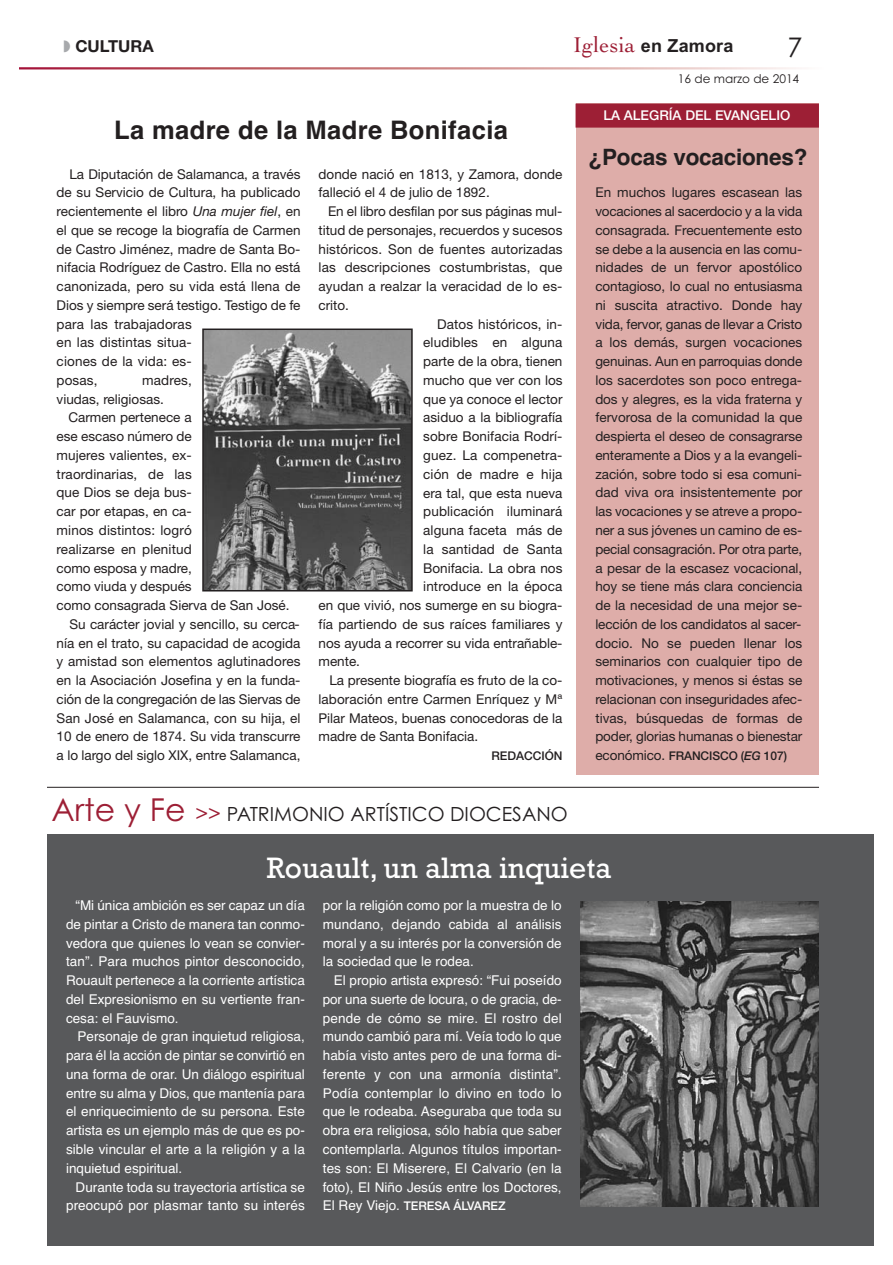
<style>
.page{position:relative;width:893px;height:1265px;background:#fff}
.page>*{position:absolute;margin:0;border:0;box-sizing:border-box;transform-origin:0 0}
.t1{font:30px "Rockwell";color:#fff}
.t2{font:27px "Century Gothic";color:#231f20}
.t3{font:700 25.5px "Helvetica";letter-spacing:.015em;color:#231f20}
.t4{font:700 22.5px "Helvetica";letter-spacing:-.01em;color:#231f20}
.t5{font:19.5px "Century Gothic";color:#231f20}
.t6{font:700 18px "Arial";letter-spacing:.01em;color:#231f20}
.t7{font:700 16.5px "Helvetica Neue";color:#231f20}
.t8{font:13.5px/18.8px "Helvetica Neue";color:#231f20}
.t9{font:13.5px/18.8px "Helvetica";color:#fff;text-align:justify}
.t10{font:500 13.5px "Helvetica Neue";color:#fff}
.t11{font:500 12px "Helvetica Neue";letter-spacing:-.01em;color:#231f20}
.t12{font:500 12px "Helvetica Neue";color:#fff}
.t13{font:12px "Century Gothic";color:#231f20}
.s1{color:#a7a9ac}
.s2{font-style:italic}
.s3{font-family:"Cochin";font-weight:400;font-size:22.5px;color:#9d1f35}
.s4{font-weight:400;font-size:13.5px}
.s5{font-size:31.5px;color:#9d1f35}
.s6{font-size:21px;color:#9d1f35}
.s7{font-family:"Helvetica";font-weight:400;font-size:13.5px}
</style>
<div class="page">
<div style="left:47px;top:834px;width:826px;height:411px;background:#58595b"></div>
<div style="left:576px;top:104px;width:242px;height:670px;background:#deada9"></div>
<img style="left:20px;top:67px;width:776px;height:2px">
<div style="left:575px;top:104px;width:244px;height:24px;background:#9d1f35"></div>
<hr style="left:47px;top:787px;width:772px;height:1px;background:#231f20">
<img style="left:580px;top:901px;width:238px;height:305px">
<img style="left:205px;top:331px;width:204px;height:257px">
<div style="left:202px;top:328px;width:210px;height:263px;border:2px solid #231f20"></div>
<p class="t7" style="left:64px;top:40px;width:92px"><span class="s1">◗</span> CULTURA</p>
<h3 class="t3" style="left:114px;top:120px;width:395px">La madre de la Madre Bonifacia</h3>
<p class="t8" style="left:57px;top:166px;width:245px;text-indent:13px">La Diputación de Salamanca, a través de su Servicio de Cultura, ha publicado recientemente el libro <span class="s2">Una mujer fiel</span>, en el que se recoge la biografía de Carmen de Castro Jiménez, madre de Santa Bo&shy;nifacia Rodríguez de Castro. Ella no está canonizada, pero su vida está llena de<br>Dios y siempre será testigo. Testigo de fe para las trabajadoras<br>en las distintas situa-<br>ciones de la vida: es-<br>posas,</p>
<p class="t8" style="left:57px;top:372px;width:137px;text-indent:86px">madres, viudas, religiosas.</p>
<p class="t8" style="left:68px;top:409px;width:125px">Carmen pertenece a</p>
<p class="t8" style="left:57px;top:428px;width:137px">ese escaso número de</p>
<p class="t8" style="left:57px;top:447px;width:137px">mujeres valientes, ex-</p>
<p class="t8" style="left:57px;top:466px;width:137px">traordinarias, de las</p>
<p class="t8" style="left:57px;top:484px;width:137px">que Dios se deja bus-</p>
<p class="t8" style="left:57px;top:503px;width:137px">car por etapas, en ca-</p>
<p class="t8" style="left:57px;top:522px;width:137px">minos distintos: logró</p>
<p class="t8" style="left:57px;top:541px;width:137px">realizarse en plenitud</p>
<p class="t8" style="left:57px;top:559px;width:137px">como esposa y madre,</p>
<p class="t8" style="left:57px;top:578px;width:137px">como viuda y después</p>
<p class="t8" style="left:57px;top:597px;width:234px">como consagrada Sierva de San José.</p>
<p class="t8" style="left:69px;top:616px;width:232px">Su carácter jovial y sencillo, su cerca-</p>
<p class="t8" style="left:57px;top:634px;width:245px">nía en el trato, su capacidad de acogida</p>
<p class="t8" style="left:57px;top:653px;width:245px">y amistad son elementos aglutinadores</p>
<p class="t8" style="left:57px;top:672px;width:245px">en la Asociación Josefina y en la funda-</p>
<p class="t8" style="left:57px;top:691px;width:245px">ción de la congregación de las Siervas de</p>
<p class="t8" style="left:57px;top:709px;width:245px">San José en Salamanca, con su hija, el</p>
<p class="t8" style="left:57px;top:728px;width:245px">10 de enero de 1874. Su vida transcurre</p>
<p class="t8" style="left:57px;top:747px;width:245px">a lo largo del siglo XIX, entre Salamanca,</p>
<p class="t8" style="left:318px;top:166px;width:245px">donde nació en 1813, y Zamora, donde falleció el 4 de julio de 1892.</p>
<p class="t8" style="left:328px;top:203px;width:236px">En el libro desfilan por sus páginas mul-</p>
<p class="t8" style="left:318px;top:222px;width:245px">titud de personajes, recuerdos y sucesos</p>
<p class="t8" style="left:318px;top:241px;width:245px">históricos. Son de fuentes autorizadas</p>
<p class="t8" style="left:318px;top:259px;width:245px">las descripciones costumbristas, que</p>
<p class="t8" style="left:318px;top:278px;width:245px">ayudan a realzar la veracidad de lo es-</p>
<p class="t8" style="left:318px;top:297px;width:32px">crito.</p>
<p class="t8" style="left:437px;top:316px;width:127px">Datos históricos, in-</p>
<p class="t8" style="left:423px;top:334px;width:141px">eludibles en alguna</p>
<p class="t8" style="left:423px;top:353px;width:141px">parte de la obra, tienen</p>
<p class="t8" style="left:423px;top:372px;width:141px">mucho que ver con los</p>
<p class="t8" style="left:423px;top:391px;width:141px">que ya conoce el lector</p>
<p class="t8" style="left:423px;top:409px;width:141px">asiduo a la bibliografía</p>
<p class="t8" style="left:423px;top:428px;width:141px">sobre Bonifacia Rodrí-</p>
<p class="t8" style="left:423px;top:447px;width:141px">guez. La compenetra-</p>
<p class="t8" style="left:423px;top:466px;width:141px">ción de madre e hija</p>
<p class="t8" style="left:423px;top:484px;width:141px">era tal, que esta nueva</p>
<p class="t8" style="left:423px;top:503px;width:141px">publicación iluminará</p>
<p class="t8" style="left:423px;top:522px;width:141px">alguna faceta más de</p>
<p class="t8" style="left:423px;top:541px;width:141px">la santidad de Santa</p>
<p class="t8" style="left:423px;top:559px;width:141px">Bonifacia. La obra nos</p>
<p class="t8" style="left:423px;top:578px;width:141px">introduce en la época</p>
<p class="t8" style="left:318px;top:597px;width:245px">en que vivió, nos sumerge en su biogra-</p>
<p class="t8" style="left:318px;top:616px;width:245px">fía partiendo de sus raíces familiares y</p>
<p class="t8" style="left:318px;top:634px;width:245px">nos ayuda a recorrer su vida entrañable-</p>
<p class="t8" style="left:318px;top:653px;width:43px">mente.</p>
<p class="t8" style="left:329px;top:672px;width:234px">La presente biografía es fruto de la co-</p>
<p class="t8" style="left:318px;top:691px;width:245px">laboración entre Carmen Enríquez y Mª</p>
<p class="t8" style="left:318px;top:709px;width:245px">Pilar Mateos, buenas conocedoras de la</p>
<p class="t8" style="left:318px;top:728px;width:161px">madre de Santa Bonifacia.</p>
<p class="t11" style="left:491px;top:751px;width:73px">REDACCIÓN</p>
<h3 class="t6" style="left:573px;top:35px;width:162px"><span class="s3">Iglesia</span> en Zamora</h3>
<h2 class="t2" style="left:787px;top:37px;width:16px">7</h2>
<p class="t13" style="left:678px;top:75px;width:123px">16 de marzo de 2014</p>
<p class="t10" style="left:603px;top:110px;width:188px">LA ALEGRÍA DEL EVANGELIO</p>
<h3 class="t4" style="left:588px;top:149px;width:220px">¿Pocas vocaciones?</h3>
<p class="t8" style="left:595px;top:184px;width:208px;text-align:justify">En muchos lugares escasean las vocaciones al sacerdocio y a la vida consagrada. Frecuentemente esto se debe a la ausencia en las comu&shy;nidades de un fervor apostólico contagioso, lo cual no entusiasma ni suscita atractivo. Donde hay vida, fervor, ganas de llevar a Cristo a los demás, surgen vocaciones genuinas. Aun en parroquias donde los sacerdotes son poco entrega&shy;dos y alegres, es la vida fraterna y fervorosa de la comunidad la que despierta el deseo de consagrarse enteramente a Dios y a la evangeli&shy;zación, sobre todo si esa comuni&shy;dad viva ora insistentemente por las vocaciones y se atreve a propo&shy;ner a sus jóvenes un camino de es&shy;pecial consagración. Por otra parte, a pesar de la escasez vocacional, hoy se tiene más clara conciencia de la necesidad de una mejor se&shy;lección de los candidatos al sacer&shy;docio. No se pueden llenar los seminarios con cualquier tipo de motivaciones, y menos si éstas se relacionan con inseguridades afec&shy;tivas, búsquedas de formas de poder, glorias humanas o bienestar</p>
<p class="t11" style="left:595px;top:751px;width:193px"><span class="s4">económico.</span> FRANCISCO (<span class="s2">EG</span> 107)</p>
<h3 class="t5" style="left:51px;top:806px;width:518px"><span class="s5">Arte y Fe</span> <span class="s6">&gt;&gt;</span> PATRIMONIO ARTÍSTICO DIOCESANO</h3>
<h1 class="t1" style="left:267px;top:858px;width:346px">Rouault, un alma inquieta</h1>
<p class="t9" style="left:66px;top:897px;width:240px;text-indent:10px">“Mi única ambición es ser capaz un día de pintar a Cristo de manera tan conmo&shy;vedora que quienes lo vean se convier&shy;tan”. Para muchos pintor desconocido, Rouault pertenece a la corriente artística del Expresionismo en su vertiente fran&shy;cesa: el Fauvismo.</p>
<p class="t9" style="left:66px;top:1028px;width:240px;text-indent:12px">Personaje de gran inquietud religiosa, para él la acción de pintar se convirtió en una forma de orar. Un diálogo espiritual entre su alma y Dios, que mantenía para el enriquecimiento de su persona. Este artista es un ejemplo más de que es po&shy;sible vincular el arte a la religión y a la inquietud espiritual.</p>
<p class="t9" style="left:66px;top:1178px;width:240px;text-align:right">Durante toda su trayectoria artística se preocupó por plasmar tanto su interés</p>
<p class="t9" style="left:323px;top:897px;width:240px">por la religión como por la muestra de lo mundano, dejando cabida al análisis moral y a su interés por la conversión de la sociedad que le rodea.</p>
<p class="t9" style="left:323px;top:972px;width:240px;text-indent:11px">El propio artista expresó: “Fui poseído por una suerte de locura, o de gracia, de&shy;pende de cómo se mire. El rostro del mundo cambió para mí. Veía todo lo que había visto antes pero de una forma di&shy;ferente y con una armonía distinta”.<br>Podía contemplar lo divino en todo lo que le rodeaba. Aseguraba que toda su obra era religiosa, sólo había que saber contemplarla. Algunos títulos importan&shy;tes son: El Miserere, El Calvario (en la foto), El Niño Jesús entre los Doctores,</p>
<p class="t12" style="left:323px;top:1201px;width:184px"><span class="s7">El Rey Viejo.</span> TERESA ÁLVAREZ</p>
</div>
